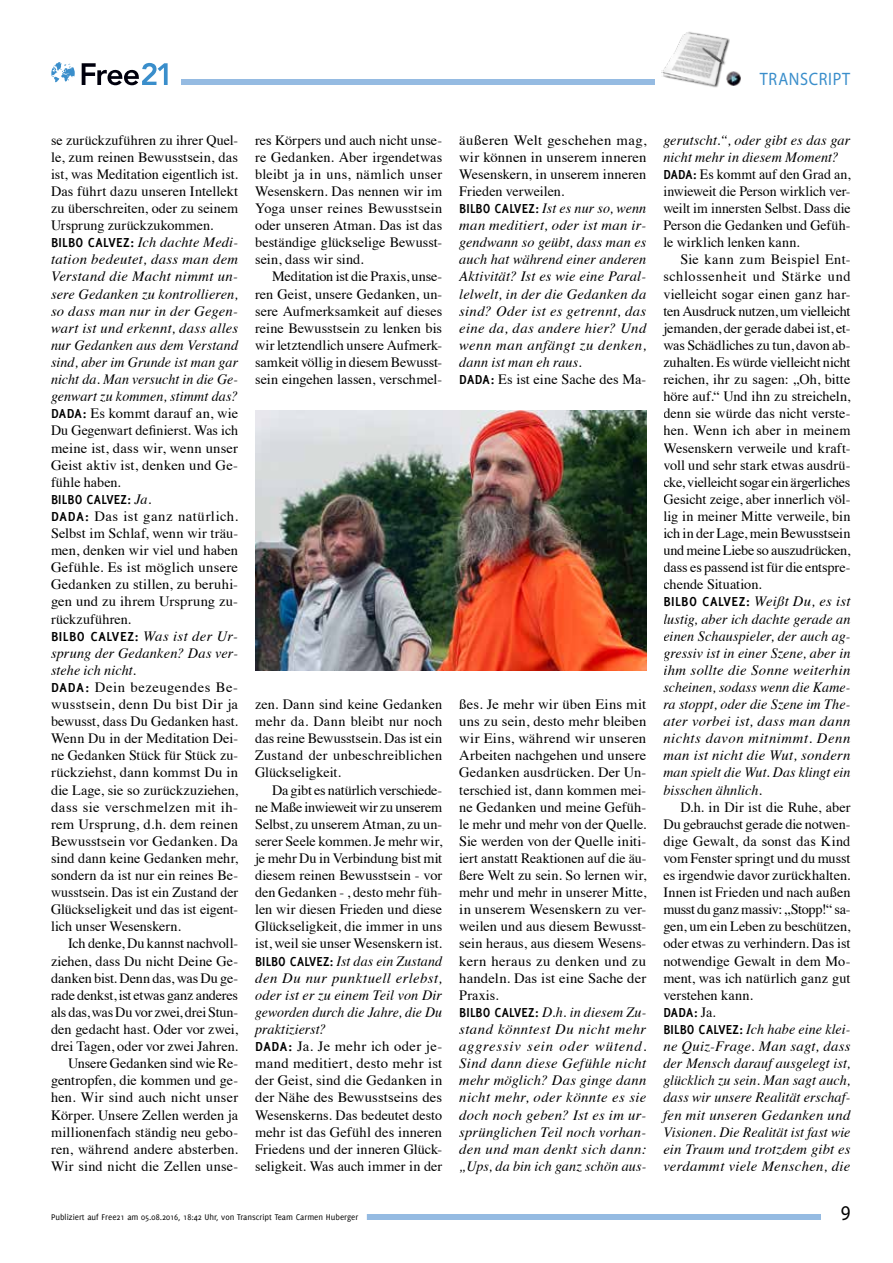
<style>
.page{position:relative;width:893px;height:1263px;background:#fff}
.page>*{position:absolute;margin:0;border:0;box-sizing:border-box;transform-origin:0 0}
.t1{font:21px "Myriad Pro";color:#000;scale:.9 1}
.t2{font:18px "Myriad Pro";letter-spacing:.045em;color:#3a8ecb;scale:.9 1}
.t3{font:14.25px/17.1px "Times";color:#000}
.t4{font:italic 14.25px/17.1px "Times";letter-spacing:.015em;color:#000}
.t5{font:700 14.25px "Delicious";letter-spacing:.04em;color:#000}
.t6{font:700 14.25px "Delicious";letter-spacing:.02em;color:#000}
.t7{font:9px "Delicious";color:#000}
.s1{font-family:"Delicious";font-weight:700}
.s2{font-style:italic}
.s3{font-family:"Times";font-weight:400;font-style:italic}
.s4{font-style:normal}
.s5{font-family:"Delicious";font-weight:700;font-style:normal}
.s6{font-family:"Times";font-weight:400}
</style>
<div class="page">
<div style="left:181px;top:79px;width:669px;height:6px;background:#95bbe2"></div>
<svg style="left:82px;top:63px;width:86px;height:22px"></svg>
<svg style="left:51px;top:62px;width:24px;height:20px"></svg>
<div style="left:656px;top:23px;width:211px;height:79px;background:#fff"></div>
<div style="left:55px;top:1214px;width:766px;height:6px;background:#95bbe2"></div>
<div style="left:43px;top:1212px;width:324px;height:12px;background:#fff"></div>
<div style="left:663px;top:31px;width:67px;height:57px;background:#000;opacity:.75"></div>
<img style="left:662px;top:31px;width:67px;height:55px">
<img style="left:725px;top:70px;width:16px;height:16px">
<img style="left:255px;top:410px;width:391px;height:260px">
<p class="t2" style="left:760px;top:68px;width:102px">TRANSCRIPT</p>
<p class="t3" style="left:51px;top:130px;width:189px">se zurückzuführen zu ihrer Quel&shy;le, zum reinen Bewusstsein, das ist, was Meditation eigentlich ist.<br>Das führt dazu unseren Intellekt zu überschreiten, oder zu seinem<br>Ursprung zurückzukommen.<br><span class="s1">BILBO CALVEZ:</span> <span class="s2">Ich dachte Medi&shy;tation bedeutet, dass man dem<br>Verstand die Macht nimmt un&shy;sere Gedanken zu kontrollieren, so dass man nur in der Gegen&shy;wart ist und erkennt, dass alles nur Gedanken aus dem Verstand sind, aber im Grunde ist man gar nicht da. Man versucht in die Ge&shy;genwart zu kommen, stimmt das?<br></span><span class="s1">DADA:</span> Es kommt darauf an, wie<br>Du Gegenwart definierst. Was ich meine ist, dass wir, wenn unser<br>Geist aktiv ist, denken und Ge&shy;fühle haben.</p>
<p class="t6" style="left:51px;top:491px;width:102px">BILBO CALVEZ: <span class="s3">Ja.</span></p>
<p class="t3" style="left:51px;top:506px;width:189px;text-align:justify"><span class="s1">DADA:</span> Das ist ganz natürlich.<br>Selbst im Schlaf, wenn wir träu&shy;men, denken wir viel und haben Gefühle. Es ist möglich unsere Gedanken zu stillen, zu beruhi&shy;gen und zu ihrem Ursprung zu&shy;rückzuführen.</p>
<p class="t5" style="left:51px;top:628px;width:189px">BILBO CALVEZ: <span class="s3">Was ist der Ur-</span></p>
<p class="t3" style="left:51px;top:643px;width:189px"><span class="s2">sprung der Gedanken? Das ver&shy;stehe ich nicht.<br></span><span class="s1">DADA:</span> Dein bezeugendes Be&shy;wusstsein, denn Du bist Dir ja bewusst, dass Du Gedanken hast.<br>Wenn Du in der Meditation Dei&shy;ne Gedanken Stück für Stück zu&shy;rückziehst, dann kommst Du in die Lage, sie so zurückzuziehen, dass sie verschmelzen mit ih&shy;rem Ursprung, d.h. dem reinen<br>Bewusstsein vor Gedanken. Da sind dann keine Gedanken mehr, sondern da ist nur ein reines Be&shy;wusstsein. Das ist ein Zustand der<br>Glückseligkeit und das ist eigent&shy;lich unser Wesenskern.</p>
<p class="t3" style="left:51px;top:934px;width:189px;text-align:right">Ich denke, Du kannst nachvoll&shy;ziehen, dass Du nicht Deine Ge&shy;danken bist. Denn das, was Du ge&shy;rade denkst, ist etwas ganz anderes als das, was Du vor zwei, drei Stun&shy;den gedacht hast. Oder vor zwei, drei Tagen, oder vor zwei Jahren.<br>Unsere Gedanken sind wie Re&shy;gentropfen, die kommen und ge&shy;hen. Wir sind auch nicht unser<br>Körper. Unsere Zellen werden ja millionenfach ständig neu gebo&shy;ren, während andere absterben.<br>Wir sind nicht die Zellen unse-</p>
<p class="t3" style="left:255px;top:130px;width:189px;text-align:justify">res Körpers und auch nicht unse&shy;re Gedanken. Aber irgendetwas bleibt ja in uns, nämlich unser Wesenskern. Das nennen wir im Yoga unser reines Bewusstsein oder unseren Atman. Das ist das beständige glückselige Bewusst&shy;sein, dass wir sind.</p>
<p class="t3" style="left:255px;top:267px;width:189px;text-align:justify;text-indent:17px">Meditation ist die Praxis, unse&shy;ren Geist, unsere Gedanken, un&shy;sere Aufmerksamkeit auf dieses reine Bewusstsein zu lenken bis wir letztendlich unsere Aufmerk&shy;samkeit völlig in diesem Bewusst&shy;sein eingehen lassen, verschmel-</p>
<p class="t3" style="left:255px;top:694px;width:189px;text-align:justify">zen. Dann sind keine Gedanken mehr da. Dann bleibt nur noch das reine Bewusstsein. Das ist ein Zustand der unbeschreiblichen Glückseligkeit.</p>
<p class="t3" style="left:255px;top:780px;width:189px;text-indent:17px">Da gibt es natürlich verschiede&shy;ne Maße inwieweit wir zu unserem<br>Selbst, zu unserem Atman, zu un&shy;serer Seele kommen. Je mehr wir, je mehr Du in Verbindung bist mit diesem reinen Bewusstsein - vor den Gedanken - , desto mehr füh&shy;len wir diesen Frieden und diese<br>Glückseligkeit, die immer in uns ist, weil sie unser Wesenskern ist.<br><span class="s1">BILBO CALVEZ:</span> <span class="s2">Ist das ein Zustand den Du nur punktuell erlebst, oder ist er zu einem Teil von Dir geworden durch die Jahre, die Du praktizierst?<br></span><span class="s1">DADA:</span> Ja. Je mehr ich oder je&shy;mand meditiert, desto mehr ist der Geist, sind die Gedanken in der Nähe des Bewusstseins des<br>Wesenskerns. Das bedeutet desto mehr ist das Gefühl des inneren<br>Friedens und der inneren Glück&shy;seligkeit. Was auch immer in der</p>
<p class="t4" style="left:459px;top:130px;width:189px"><span class="s4">äußeren Welt geschehen mag, wir können in unserem inneren<br>Wesenskern, in unserem inneren<br>Frieden verweilen.<br></span><span class="s5">BILBO CALVEZ:</span> Ist es nur so, wenn man meditiert, oder ist man ir&shy;gendwann so geübt, dass man es auch hat während einer anderen<br>Aktivität? Ist es wie eine Paral&shy;lelwelt, in der die Gedanken da sind? Oder ist es getrennt, das eine da, das andere hier? Und wenn man anfängt zu denken, dann ist man eh raus.<br><span class="s5">DADA:</span> <span class="s4">Es ist eine Sache des Ma-</span></p>
<p class="t3" style="left:459px;top:694px;width:189px">ßes. Je mehr wir üben Eins mit uns zu sein, desto mehr bleiben wir Eins, während wir unseren<br>Arbeiten nachgehen und unsere<br>Gedanken ausdrücken. Der Un&shy;terschied ist, dann kommen mei&shy;ne Gedanken und meine Gefüh&shy;le mehr und mehr von der Quelle.<br>Sie werden von der Quelle initi&shy;iert anstatt Reaktionen auf die äu&shy;ßere Welt zu sein. So lernen wir, mehr und mehr in unserer Mitte, in unserem Wesenskern zu ver&shy;weilen und aus diesem Bewusst&shy;sein heraus, aus diesem Wesens&shy;kern heraus zu denken und zu handeln. Das ist eine Sache der<br>Praxis.<br><span class="s1">BILBO CALVEZ:</span> <span class="s2">D.h. in diesem Zu&shy;stand könntest Du nicht mehr aggressiv sein oder wütend.<br>Sind dann diese Gefühle nicht mehr möglich? Das ginge dann nicht mehr, oder könnte es sie doch noch geben? Ist es im ur&shy;sprünglichen Teil noch vorhan&shy;den und man denkt sich dann: „Ups, da bin ich ganz schön aus-</span></p>
<p class="t3" style="left:663px;top:130px;width:189px"><span class="s2">gerutscht.“, oder gibt es das gar nicht mehr in diesem Moment?<br></span><span class="s1">DADA:</span> Es kommt auf den Grad an, inwieweit die Person wirklich ver&shy;weilt im innersten Selbst. Dass die<br>Person die Gedanken und Gefüh&shy;le wirklich lenken kann.</p>
<p class="t3" style="left:663px;top:250px;width:189px;text-indent:17px">Sie kann zum Beispiel Ent&shy;schlossenheit und Stärke und vielleicht sogar einen ganz har&shy;ten Ausdruck nutzen, um vielleicht jemanden, der gerade dabei ist, et&shy;was Schädliches zu tun, davon ab&shy;zuhalten. Es würde vielleicht nicht reichen, ihr zu sagen: „Oh, bitte höre auf.“ Und ihn zu streicheln, denn sie würde das nicht verste&shy;hen. Wenn ich aber in meinem<br>Wesenskern verweile und kraft&shy;voll und sehr stark etwas ausdrü&shy;cke, vielleicht sogar ein ärgerliches<br>Gesicht zeige, aber innerlich völ&shy;lig in meiner Mitte verweile, bin ich in der Lage, mein Bewusstsein und meine Liebe so auszudrücken, dass es passend ist für die entspre&shy;chende Situation.<br><span class="s1">BILBO CALVEZ:</span> <span class="s2">Weißt Du, es ist lustig, aber ich dachte gerade an einen Schauspieler, der auch ag&shy;gressiv ist in einer Szene, aber in ihm sollte die Sonne weiterhin scheinen, sodass wenn die Kame&shy;ra stoppt, oder die Szene im The&shy;ater vorbei ist, dass man dann nichts davon mitnimmt. Denn man ist nicht die Wut, sondern man spielt die Wut. Das klingt ein bisschen ähnlich.</span></p>
<p class="t3" style="left:663px;top:797px;width:189px;text-align:justify;text-indent:17px">D.h. in Dir ist die Ruhe, aber Du gebrauchst gerade die notwen&shy;dige Gewalt, da sonst das Kind vom Fenster springt und du musst es irgendwie davor zurückhalten.<br>Innen ist Frieden und nach außen musst du ganz massiv: „Stopp!“ sa&shy;gen, um ein Leben zu beschützen, oder etwas zu verhindern. Das ist notwendige Gewalt in dem Mo&shy;ment, was ich natürlich ganz gut verstehen kann.</p>
<p class="t6" style="left:663px;top:1004px;width:54px">DADA: <span class="s6">Ja.</span></p>
<p class="t4" style="left:663px;top:1020px;width:189px;text-align:justify"><span class="s5">BILBO CALVEZ:</span> Ich habe eine klei&shy;ne Quiz-Frage. Man sagt, dass der Mensch darauf ausgelegt ist, glücklich zu sein. Man sagt auch, dass wir unsere Realität erschaf&shy;fen mit unseren Gedanken und Visionen. Die Realität ist fast wie ein Traum und trotzdem gibt es verdammt viele Menschen, die</p>
<p class="t7" style="left:51px;top:1212px;width:309px">Publiziert auf Free21 am 05.08.2016, 18:42 Uhr, von Transcript Team Carmen Huberger</p>
<h1 class="t1" style="left:841px;top:1200px;width:12px">9</h1>
</div>
